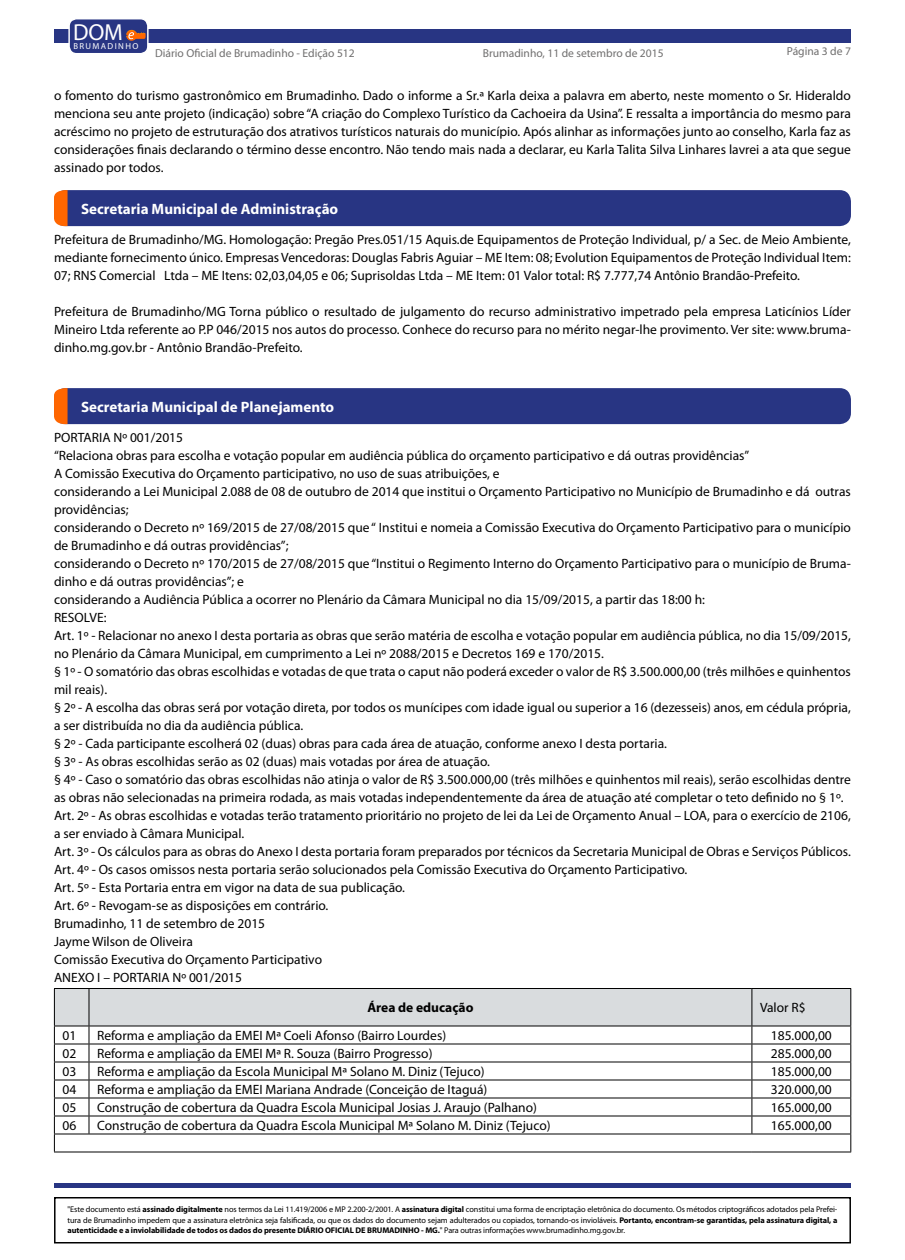
<style>
.page{position:relative;width:905px;height:1260px;background:#fff}
.page>*{position:absolute;margin:0;border:0;box-sizing:border-box;transform-origin:0 0}
.t1{font:23.25px "Myriad Pro";color:#fff}
.t2{font:700 15px "Myriad Pro";color:#fff}
.t3{font:13.5px/18px "Myriad Pro";color:#000;text-align:justify}
.t4{font:700 13.5px "Myriad Pro";color:#000}
.t5{font:11.55px "Myriad Pro";color:#706f6f}
.t6{font:8.7px "Myriad Pro";letter-spacing:.16em;color:#fff}
.t7{font:8.25px/10.5px "Myriad Pro";letter-spacing:-.01em;color:#000;text-align:justify}
.s1{font-weight:700}
</style>
<div class="page">
<div style="left:54px;top:29px;width:796px;height:14px;background:#283583"></div>
<hr style="left:55px;top:1184px;width:795px;height:4px;background:#283583">
<div style="left:54px;top:1197px;width:796px;height:47px;border:2px solid #000"></div>
<div style="left:69px;top:19px;width:79px;height:35px;background:#283583;border-radius:8px"></div>
<div style="left:68px;top:18px;width:80px;height:36px;border:1px solid #fff;border-radius:8px"></div>
<svg style="left:126px;top:30px;width:20px;height:11px"></svg>
<div style="left:54px;top:190px;width:796px;height:36px;background:#283583;border-radius:11px"></div>
<svg style="left:54px;top:190px;width:14px;height:36px"></svg>
<div style="left:54px;top:388px;width:796px;height:36px;background:#283583;border-radius:11px"></div>
<svg style="left:54px;top:388px;width:14px;height:36px"></svg>
<svg style="left:54px;top:988px;width:797px;height:164px"></svg>
<hr style="left:54px;top:1152px;width:35px;height:1px;background:#000">
<hr style="left:89px;top:1152px;width:663px;height:1px;background:#000">
<hr style="left:752px;top:1152px;width:99px;height:1px;background:#000">
<h1 class="t1" style="left:73px;top:17px;width:51px">DOM</h1>
<p class="t6" style="left:73px;top:40px;width:66px">BRUMADINHO</p>
<p class="t5" style="left:155px;top:46px;width:201px">Diário Oficial de Brumadinho - Edição 512</p>
<p class="t5" style="left:482px;top:46px;width:182px">Brumadinho, 11 de setembro de 2015</p>
<p class="t5" style="left:786px;top:44px;width:66px">Página 3 de 7</p>
<p class="t3" style="left:54px;top:86px;width:798px">o fomento do turismo gastronômico em Brumadinho. Dado o informe a Sr.ª Karla deixa a palavra em aberto, neste momento o Sr. Hideraldo menciona seu ante projeto (indicação) sobre “A criação do Complexo Turístico da Cachoeira da Usina”. E ressalta a importância do mesmo para acréscimo no projeto de estruturação dos atrativos turísticos naturais do município. Após alinhar as informações junto ao conselho, Karla faz as considerações finais declarando o término desse encontro. Não tendo mais nada a declarar, eu Karla Talita Silva Linhares lavrei a ata que segue assinado por todos.</p>
<p class="t2" style="left:81px;top:199px;width:259px">Secretaria Municipal de Administração</p>
<p class="t3" style="left:54px;top:230px;width:798px">Prefeitura de Brumadinho/MG. Homologação: Pregão Pres.051/15 Aquis.de Equipamentos de Proteção Individual, p/ a Sec. de Meio Ambiente, mediante fornecimento único. Empresas Vencedoras: Douglas Fabris Aguiar – ME Item: 08; Evolution Equipamentos de Proteção Individual Item:<br>07; RNS Comercial Ltda – ME Itens: 02,03,04,05 e 06; Suprisoldas Ltda – ME Item: 01 Valor total: R$ 7.777,74 Antônio Brandão-Prefeito.</p>
<p class="t3" style="left:54px;top:302px;width:798px">Prefeitura de Brumadinho/MG Torna público o resultado de julgamento do recurso administrativo impetrado pela empresa Laticínios Líder Mineiro Ltda referente ao P.P 046/2015 nos autos do processo. Conhece do recurso para no mérito negar-lhe provimento. Ver site: www.bruma&shy;dinho.mg.gov.br - Antônio Brandão-Prefeito.</p>
<p class="t2" style="left:81px;top:397px;width:255px">Secretaria Municipal de Planejamento</p>
<p class="t3" style="left:54px;top:428px;width:798px;text-align:left">PORTARIA Nº 001/2015<br>“Relaciona obras para escolha e votação popular em audiência pública do orçamento participativo e dá outras providências”<br>A Comissão Executiva do Orçamento participativo, no uso de suas atribuições, e<br>considerando a Lei Municipal 2.088 de 08 de outubro de 2014 que institui o Orçamento Participativo no Município de Brumadinho e dá outras providências;<br>considerando o Decreto nº 169/2015 de 27/08/2015 que “ Institui e nomeia a Comissão Executiva do Orçamento Participativo para o município de Brumadinho e dá outras providências”;<br>considerando o Decreto nº 170/2015 de 27/08/2015 que “Institui o Regimento Interno do Orçamento Participativo para o município de Bruma&shy;dinho e dá outras providências”; e<br>considerando a Audiência Pública a ocorrer no Plenário da Câmara Municipal no dia 15/09/2015, a partir das 18:00 h:<br>RESOLVE:<br>Art. 1º - Relacionar no anexo I desta portaria as obras que serão matéria de escolha e votação popular em audiência pública, no dia 15/09/2015, no Plenário da Câmara Municipal, em cumprimento a Lei nº 2088/2015 e Decretos 169 e 170/2015.<br>§ 1º - O somatório das obras escolhidas e votadas de que trata o caput não poderá exceder o valor de R$ 3.500.000,00 (três milhões e quinhentos mil reais).<br>§ 2º - A escolha das obras será por votação direta, por todos os munícipes com idade igual ou superior a 16 (dezesseis) anos, em cédula própria, a ser distribuída no dia da audiência pública.<br>§ 2º - Cada participante escolherá 02 (duas) obras para cada área de atuação, conforme anexo I desta portaria.<br>§ 3º - As obras escolhidas serão as 02 (duas) mais votadas por área de atuação.<br>§ 4º - Caso o somatório das obras escolhidas não atinja o valor de R$ 3.500.000,00 (três milhões e quinhentos mil reais), serão escolhidas dentre as obras não selecionadas na primeira rodada, as mais votadas independentemente da área de atuação até completar o teto definido no § 1º.<br>Art. 2º - As obras escolhidas e votadas terão tratamento prioritário no projeto de lei da Lei de Orçamento Anual – LOA, para o exercício de 2106, a ser enviado à Câmara Municipal.<br>Art. 3º - Os cálculos para as obras do Anexo I desta portaria foram preparados por técnicos da Secretaria Municipal de Obras e Serviços Públicos.<br>Art. 4º - Os casos omissos nesta portaria serão solucionados pela Comissão Executiva do Orçamento Participativo.<br>Art. 5º - Esta Portaria entra em vigor na data de sua publicação.<br>Art. 6º - Revogam-se as disposições em contrário.<br>Brumadinho, 11 de setembro de 2015<br>Jayme Wilson de Oliveira<br>Comissão Executiva do Orçamento Participativo<br>ANEXO I – PORTARIA Nº 001/2015</p>
<p class="t4" style="left:367px;top:999px;width:108px">Área de educação</p>
<p class="t3" style="left:760px;top:999px;width:47px">Valor R$</p>
<p class="t3" style="left:62px;top:1026px;width:15px">01</p>
<p class="t3" style="left:97px;top:1026px;width:350px">Reforma e ampliação da EMEI Mª Coeli Afonso (Bairro Lourdes)</p>
<p class="t3" style="left:770px;top:1026px;width:62px">185.000,00</p>
<p class="t3" style="left:62px;top:1044px;width:15px">02</p>
<p class="t3" style="left:97px;top:1044px;width:337px">Reforma e ampliação da EMEI Mª R. Souza (Bairro Progresso)</p>
<p class="t3" style="left:770px;top:1044px;width:62px">285.000,00</p>
<p class="t3" style="left:62px;top:1062px;width:15px">03</p>
<p class="t3" style="left:97px;top:1062px;width:389px">Reforma e ampliação da Escola Municipal Mª Solano M. Diniz (Tejuco)</p>
<p class="t3" style="left:770px;top:1062px;width:62px">185.000,00</p>
<p class="t3" style="left:62px;top:1080px;width:15px">04</p>
<p class="t3" style="left:97px;top:1080px;width:392px">Reforma e ampliação da EMEI Mariana Andrade (Conceição de Itaguá)</p>
<p class="t3" style="left:770px;top:1080px;width:62px">320.000,00</p>
<p class="t3" style="left:62px;top:1098px;width:15px">05</p>
<p class="t3" style="left:97px;top:1098px;width:441px">Construção de cobertura da Quadra Escola Municipal Josias J. Araujo (Palhano)</p>
<p class="t3" style="left:770px;top:1098px;width:62px">165.000,00</p>
<p class="t3" style="left:62px;top:1116px;width:15px">06</p>
<p class="t3" style="left:97px;top:1116px;width:455px">Construção de cobertura da Quadra Escola Municipal Mª Solano M. Diniz (Tejuco)</p>
<p class="t3" style="left:770px;top:1116px;width:62px">165.000,00</p>
<p class="t7" style="left:68px;top:1204px;width:771px">"Este documento está <span class="s1">assinado digitalmente</span> nos termos da Lei 11.419/2006 e MP 2.200-2/2001. A <span class="s1">assinatura digital</span> constitui uma forma de encriptação eletrônica do documento. Os métodos criptográficos adotados pela Prefei&shy;tura de Brumadinho impedem que a assinatura eletrônica seja falsificada, ou que os dados do documento sejam adulterados ou copiados, tornando-os invioláveis. <span class="s1">Portanto, encontram-se garantidas, pela assinatura digital, a autenticidade e a inviolabilidade de todos os dados do presente DIÁRIO OFICIAL DE BRUMADINHO - MG.</span>" Para outras informações www.brumadinho.mg.gov.br.</p>
</div>
